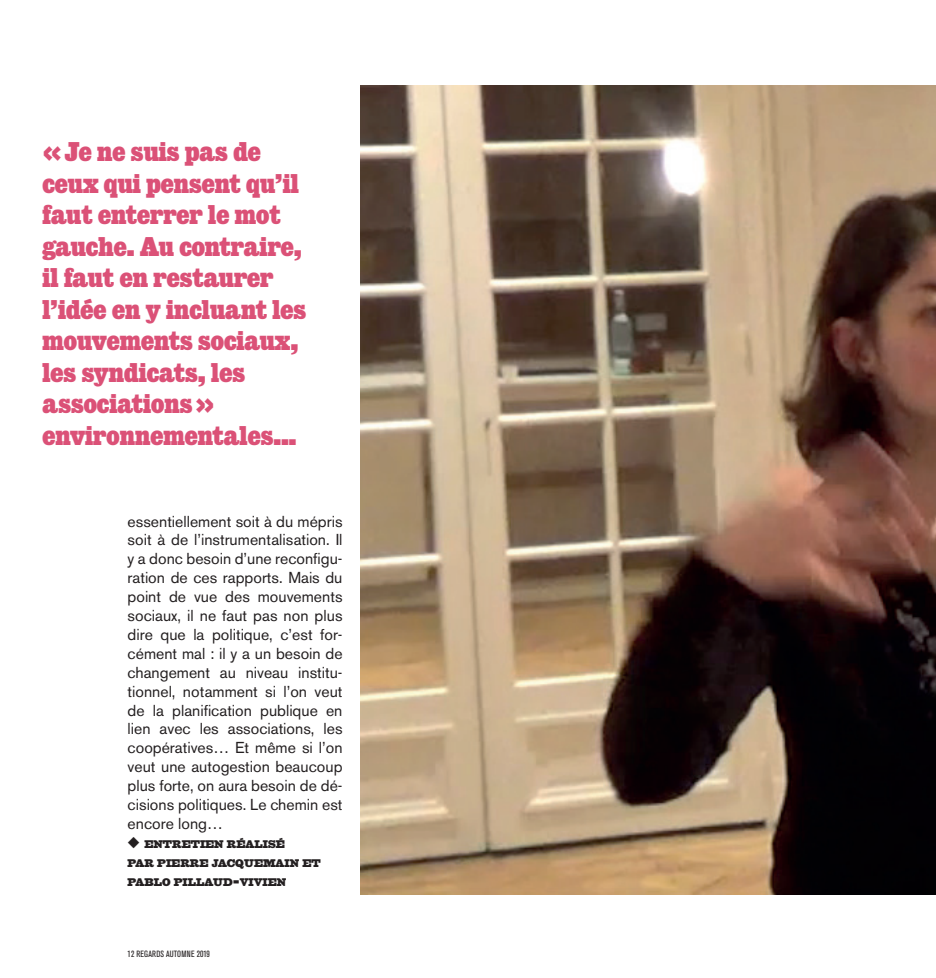
<style>
.page{position:relative;width:936px;height:978px;background:#fff}
.page>*{position:absolute;margin:0;border:0;box-sizing:border-box;transform-origin:0 0}
.t1{font:27px/31.5px "Giza Five Three";color:#db5177}
.t2{font:15.75px/18.9px "Akzidenz Grotesk BE";color:#231f20;text-align:justify}
.t3{font:10.95px "Giza Five Five";color:#231f20}
.t4{font:condensed 9px "Akzidenz Grotesk BE";letter-spacing:.02em;color:#231f20}
.s1{font-size:15.75px}
</style>
<div class="page">
<img style="left:360px;top:85px;width:575px;height:810px">
<h1 class="t1" style="left:43px;top:136px;width:265px">« Je ne suis pas de ceux qui pensent qu’il faut enterrer le mot gauche. Au contraire, il faut en restaurer l’idée en y incluant les mouvements sociaux, les syndicats, les associations » environnementales…</h1>
<p class="t2" style="left:128px;top:512px;width:216px">essentiellement soit à du mépris soit à de l’instrumentalisation. Il y a donc besoin d’une reconfigu&shy;ration de ces rapports. Mais du point de vue des mouvements sociaux, il ne faut pas non plus dire que la politique, c’est for&shy;cément mal : il y a un besoin de changement au niveau institu&shy;tionnel, notamment si l’on veut de la planification publique en lien avec les associations, les coopératives… Et même si l’on veut une autogestion beaucoup plus forte, on aura besoin de dé&shy;cisions politiques. Le chemin est encore long…</p>
<p class="t3" style="left:128px;top:837px;width:27px">◆ ENTRETIEN</p>
<p class="t3" style="left:227px;top:837px;width:10px">RÉALISÉ</p>
<p class="t3" style="left:128px;top:856px;width:10px">PAR</p>
<p class="t3" style="left:157px;top:856px;width:10px">PIERRE</p>
<p class="t3" style="left:212px;top:856px;width:10px">JACQUEMAIN</p>
<p class="t3" style="left:302px;top:856px;width:11px">ET</p>
<p class="t3" style="left:128px;top:875px;width:10px">PABLO</p>
<p class="t3" style="left:174px;top:875px;width:10px">PILLAUD</p>
<p class="t3" style="left:233px;top:875px;width:16px"><span class="s1">-</span>VIVIEN</p>
<p class="t4" style="left:128px;top:949px;width:84px">12 REGARDS AUTOMNE 2019</p>
</div>
